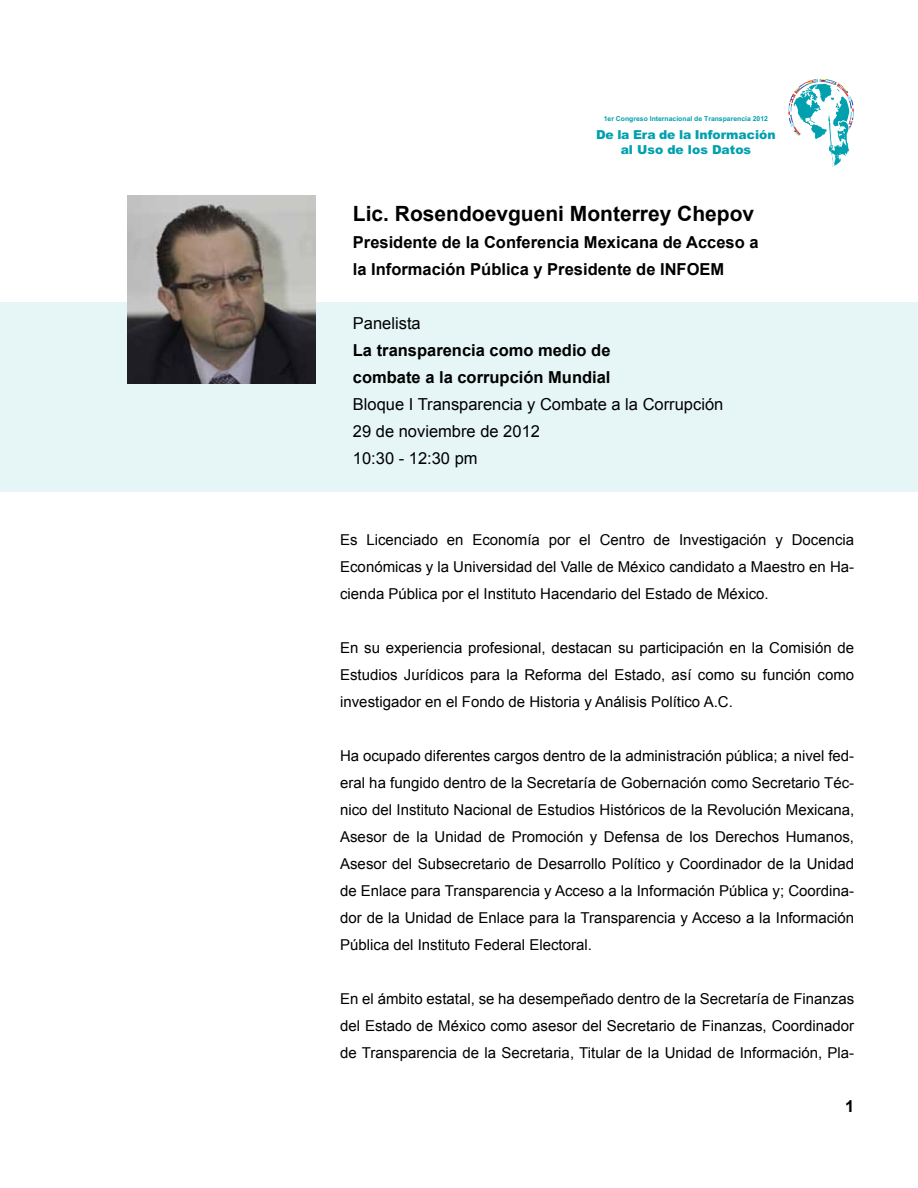
<style>
.page{position:relative;width:918px;height:1188px;background:#fff}
.page>*{position:absolute;margin:0;border:0;box-sizing:border-box;transform-origin:0 0}
.t1{font:700 21px "Arial";color:#000}
.t2{font:700 16.5px/27px "Arial";color:#000}
.t3{font:16.5px/27px "Arial";color:#000}
.t4{font:15px/27px "Arial";color:#000;text-align:justify}
.t5{font:900 12.3px/14.9px "Arial";color:#00a0af;text-align:center}
.t6{font:700 6.9px "Arial";color:#00a0af}
</style>
<div class="page">
<svg style="left:788px;top:78px;width:66px;height:89px"></svg>
<div style="left:0;top:302px;width:918px;height:189px;background:#e6f6f7"></div>
<img style="left:128px;top:196px;width:187px;height:187px">
<p class="t6" style="left:604px;top:114px;width:166px">1er Congreso Internacional de Transparencia 2012</p>
<p class="t5" style="left:596px;top:127px;width:181px">De la Era de la Información al Uso de los Datos</p>
<h1 class="t1" style="left:353px;top:200px;width:403px">Lic. Rosendoevgueni Monterrey Chepov</h1>
<p class="t2" style="left:353px;top:229px;width:407px">Presidente de la Conferencia Mexicana de Acceso a la Información Pública y Presidente de INFOEM</p>
<p class="t3" style="left:353px;top:310px;width:69px">Panelista</p>
<p class="t2" style="left:353px;top:337px;width:259px">La transparencia como medio de combate a la corrupción Mundial</p>
<p class="t3" style="left:353px;top:391px;width:372px">Bloque I Transparencia y Combate a la Corrupción<br>29 de noviembre de 2012<br>10:30 - 12:30 pm</p>
<p class="t4" style="left:340px;top:526px;width:516px">Es Licenciado en Economía por el Centro de Investigación y Docencia Económicas y la Universidad del Valle de México candidato a Maestro en Ha&shy;cienda Pública por el Instituto Hacendario del Estado de México.</p>
<p class="t4" style="left:340px;top:634px;width:516px">En su experiencia profesional, destacan su participación en la Comisión de Estudios Jurídicos para la Reforma del Estado, así como su función como investigador en el Fondo de Historia y Análisis Político A.C.</p>
<p class="t4" style="left:340px;top:742px;width:516px">Ha ocupado diferentes cargos dentro de la administración pública; a nivel fed&shy;eral ha fungido dentro de la Secretaría de Gobernación como Secretario Téc&shy;nico del Instituto Nacional de Estudios Históricos de la Revolución Mexicana, Asesor de la Unidad de Promoción y Defensa de los Derechos Humanos, Asesor del Subsecretario de Desarrollo Político y Coordinador de la Unidad de Enlace para Transparencia y Acceso a la Información Pública y; Coordina&shy;dor de la Unidad de Enlace para la Transparencia y Acceso a la Información Pública del Instituto Federal Electoral.</p>
<p class="t4" style="left:340px;top:985px;width:516px">En el ámbito estatal, se ha desempeñado dentro de la Secretaría de Finanzas del Estado de México como asesor del Secretario de Finanzas, Coordinador de Transparencia de la Secretaria, Titular de la Unidad de Información, Pla-</p>
<p class="t2" style="left:845px;top:1093px;width:11px">1</p>
</div>
